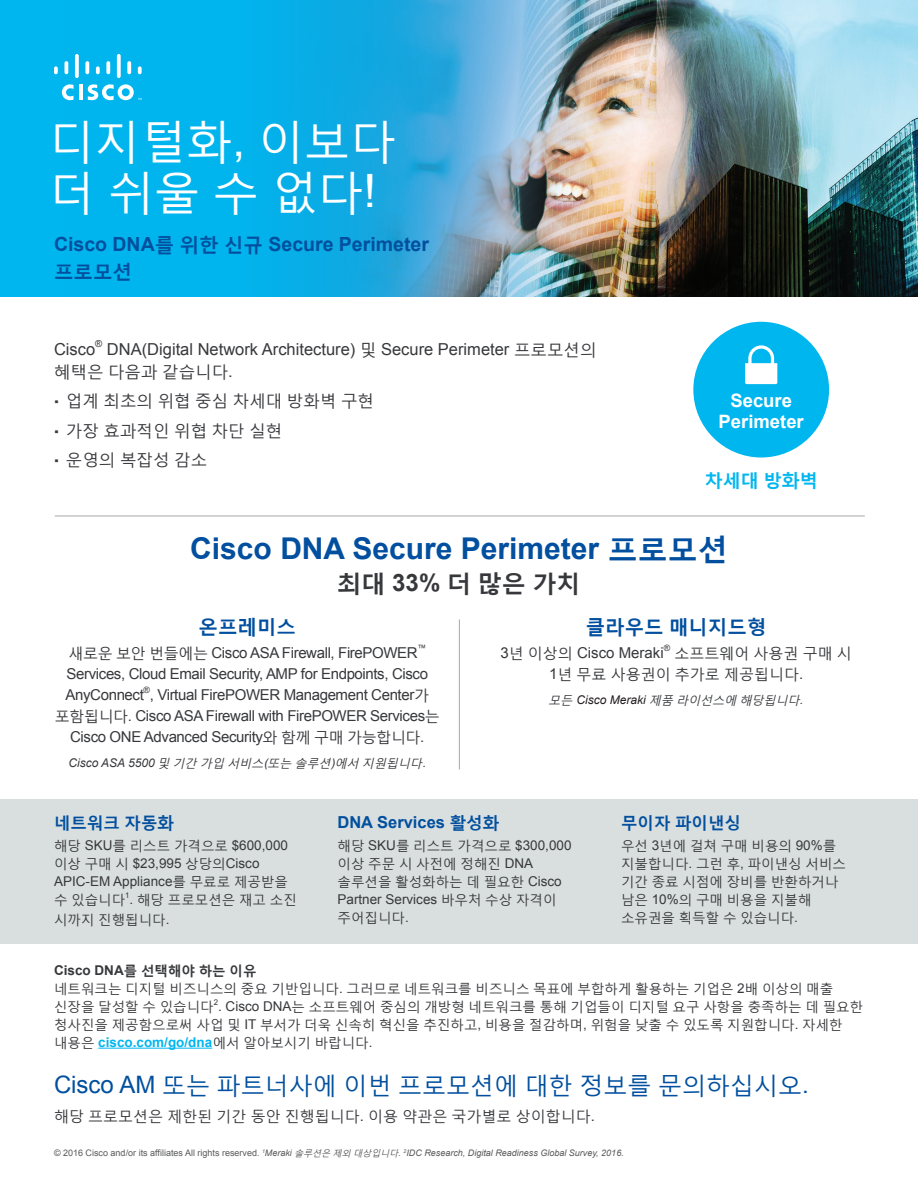
<style>
.page{position:relative;width:918px;height:1188px;background:#fff}
.page>*{position:absolute;margin:0;border:0;box-sizing:border-box;transform-origin:0 0}
.t1{font:46.05px/50.8px "Malgun Gothic";color:#fff}
.t2{font:700 30px "Arial";color:#014f9e}
.t3{font:24px "Malgun Gothic";color:#014f9e}
.t4{font:700 24px "Malgun Gothic";color:#37383b}
.t5{font:700 19.5px/27px "Arial";color:#014f9e}
.t6{font:700 19.5px "Malgun Gothic";color:#014f9e}
.t7{font:700 18.45px/21.1px "Arial";color:#fff;text-align:center}
.t8{font:700 18px "Malgun Gothic";color:#00b6ef}
.t9{font:16.5px/22.5px "Arial";color:#37383b}
.t10{font:16.5px "Malgun Gothic";color:#37383b}
.t11{font:700 16.5px "Malgun Gothic";color:#014f9e}
.t12{font:700 16.5px "Arial";color:#014f9e}
.t13{font:15px/21px "Arial";letter-spacing:-.025em;color:#37383b}
.t14{font:15px/21px "Malgun Gothic";color:#37383b}
.t15{font:15px "Arial";color:#37383b}
.t16{font:13.5px/18px "Malgun Gothic";color:#37383b}
.t17{font:700 13.5px "Malgun Gothic";color:#37383b}
.t18{font:italic 12px "Malgun Gothic";color:#37383b}
.t19{font:9.6px "Arial";color:#37383b}
.t20{font:italic 9px "Arial";color:#58595b}
.t21{font:8.7px "Arial";color:#37383b}
.t22{font:7.8px "Arial";color:#37383b}
.s1{font-family:"Arial"}
.s2{font-family:"Malgun Gothic"}
.s3{font-family:"Cisco Sans"}
.s4{font-family:"Arial";color:#231f20}
.s5{font-family:"Arial";font-weight:700;color:#00b6ef}
.s6{font-style:normal}
</style>
<div class="page">
<div style="left:0;top:0;width:918px;height:297px;background:#00b6ef"></div>
<img style="left:64px;top:0;width:854px;height:297px">
<hr style="left:79px;top:85px;width:4px;height:15px;background:#fff">
<svg style="left:62px;top:84px;width:12px;height:16px"></svg>
<svg style="left:54px;top:66px;width:4px;height:8px"></svg>
<svg style="left:64px;top:61px;width:4px;height:13px"></svg>
<svg style="left:75px;top:54px;width:4px;height:24px"></svg>
<svg style="left:85px;top:61px;width:4px;height:13px"></svg>
<svg style="left:96px;top:66px;width:4px;height:8px"></svg>
<svg style="left:106px;top:61px;width:4px;height:13px"></svg>
<svg style="left:117px;top:54px;width:4px;height:24px"></svg>
<svg style="left:127px;top:61px;width:4px;height:13px"></svg>
<svg style="left:138px;top:66px;width:4px;height:8px"></svg>
<svg style="left:88px;top:84px;width:54px;height:16px"></svg>
<hr style="left:98px;top:1048px;width:114px;height:1px;background:#00b6ef">
<hr style="left:459px;top:619px;width:1px;height:151px;background:#a4a8a9">
<div style="left:693px;top:322px;width:136px;height:136px;background:#00b6ef;border-radius:50%"></div>
<svg style="left:745px;top:345px;width:32px;height:39px"></svg>
<hr style="left:55px;top:516px;width:810px;height:1px;background:#a4a8a9">
<div style="left:0;top:799px;width:918px;height:144px;background:#d9dfdf"></div>
<p class="t1" style="left:49px;top:115px;width:349px">디지털화<span class="s1">,</span> 이보다 더 쉬울 수 없다<span class="s1">!</span></p>
<p class="t5" style="left:54px;top:231px;width:376px">Cisco DNA<span class="s2">를 위한 신규</span> Secure Perimeter <span class="s2">프로모션</span></p>
<p class="t9" style="left:54px;top:338px;width:43px">Cisco</p>
<p class="t19" style="left:95px;top:338px;width:9px">®</p>
<p class="t9" style="left:54px;top:338px;width:544px;text-indent:53px">DNA(Digital Network Architecture) <span class="s2">및</span> Secure Perimeter <span class="s2">프로모션의 혜택은 다음과 같습니다</span>.</p>
<p class="t10" style="left:54px;top:391px;width:322px"><span class="s3">•</span> 업계 최초의 위협 중심 차세대 방화벽 구현</p>
<p class="t10" style="left:54px;top:420px;width:230px"><span class="s3">•</span> 가장 효과적인 위협 차단 실현</p>
<p class="t10" style="left:54px;top:450px;width:155px"><span class="s3">•</span> 운영의 복잡성 감소</p>
<p class="t7" style="left:719px;top:391px;width:87px">Secure<br>Perimeter</p>
<p class="t8" style="left:705px;top:469px;width:115px">차세대 방화벽</p>
<p class="t2" style="left:190px;top:529px;width:539px">Cisco DNA Secure Perimeter <span class="s2">프로모션</span></p>
<p class="t4" style="left:338px;top:568px;width:244px">최대 <span class="s1">33%</span> 더 많은 가치</p>
<p class="t6" style="left:199px;top:615px;width:99px">온프레미스</p>
<p class="t13" style="left:69px;top:642px;width:351px"><span class="s2">새로운 보안 번들에는</span> Cisco ASA Firewall, FirePOWER</p>
<p class="t21" style="left:417px;top:642px;width:10px">™</p>
<p class="t13" style="left:66px;top:663px;width:365px">Services, Cloud Email Security, AMP for Endpoints, Cisco<br>AnyConnect , Virtual FirePOWER Management Center<span class="s2">가</span></p>
<p class="t21" style="left:144px;top:684px;width:8px">®</p>
<p class="t13" style="left:55px;top:705px;width:387px;text-align:center"><span class="s2">포함됩니다</span>. Cisco ASA Firewall with FirePOWER Services<span class="s2">는<br></span>Cisco ONE Advanced Security<span class="s2">와 함께 구매 가능합니다</span>.</p>
<p class="t18" style="left:68px;top:756px;width:359px"><span class="s1">Cisco ASA 5500</span> 및기간가입서비스<span class="s1">(</span>또는솔루션<span class="s1">)</span>에서지원됩니다<span class="s1">.</span></p>
<p class="t6" style="left:586px;top:615px;width:182px">클라우드 매니지드형</p>
<p class="t15" style="left:500px;top:643px;width:165px">3<span class="s2">년 이상의</span> Cisco Meraki</p>
<p class="t21" style="left:664px;top:642px;width:8px">®</p>
<p class="t14" style="left:549px;top:642px;width:304px;text-indent:125px">소프트웨어 사용권 구매 시<br><span class="s1">1</span>년 무료 사용권이 추가로 제공됩니다<span class="s1">.</span></p>
<p class="t18" style="left:548px;top:693px;width:260px">모든<span class="s4">Cisco Meraki</span> 제품라이선스에해당됩니다<span class="s1">.</span></p>
<p class="t11" style="left:54px;top:812px;width:122px">네트워크 자동화</p>
<p class="t16" style="left:54px;top:837px;width:244px">해당 <span class="s1">SKU</span>를 리스트 가격으로 <span class="s1">$600,000 </span>이상 구매 시 <span class="s1">$23,995</span> 상당의<span class="s1">Cisco<br>APIC-EM Appliance</span>를 무료로 제공받을 수 있습니다 <span class="s1">.</span> 해당 프로모션은 재고 소진</p>
<p class="t22" style="left:125px;top:890px;width:6px">1</p>
<p class="t16" style="left:54px;top:910px;width:117px">시까지 진행됩니다<span class="s1">.</span></p>
<p class="t12" style="left:338px;top:811px;width:163px">DNA Services <span class="s2">활성화</span></p>
<p class="t16" style="left:338px;top:837px;width:236px">해당 <span class="s1">SKU</span>를 리스트 가격으로 <span class="s1">$300,000 </span>이상 주문 시 사전에 정해진 <span class="s1">DNA </span>솔루션을 활성화하는 데 필요한 <span class="s1">Cisco<br>Partner Services</span> 바우처 수상 자격이 주어집니다<span class="s1">.</span></p>
<p class="t11" style="left:621px;top:812px;width:122px">무이자 파이낸싱</p>
<p class="t16" style="left:621px;top:837px;width:227px">우선 <span class="s1">3</span>년에 걸쳐 구매 비용의 <span class="s1">90%</span>를 지불합니다<span class="s1">.</span> 그런 후<span class="s1">,</span> 파이낸싱 서비스 기간 종료 시점에 장비를 반환하거나 남은 <span class="s1">10%</span>의 구매 비용을 지불해 소유권을 획득할 수 있습니다<span class="s1">.</span></p>
<p class="t17" style="left:54px;top:962px;width:204px"><span class="s1">Cisco DNA</span>를 선택해야 하는 이유</p>
<p class="t16" style="left:54px;top:979px;width:811px">네트워크는 디지털 비즈니스의 중요 기반입니다<span class="s1">.</span> 그러므로 네트워크를 비즈니스 목표에 부합하게 활용하는 기업은 <span class="s1">2</span>배 이상의 매출 신장을 달성할 수 있습니다 <span class="s1">. Cisco DNA</span>는 소프트웨어 중심의 개방형 네트워크를 통해 기업들이 디지털 요구 사항을 충족하는 데 필요한</p>
<p class="t22" style="left:214px;top:997px;width:6px">2</p>
<p class="t16" style="left:54px;top:1015px;width:790px">청사진을 제공함으로써 사업 및 <span class="s1">IT</span> 부서가 더욱 신속히 혁신을 추진하고<span class="s1">,</span> 비용을 절감하며<span class="s1">,</span> 위험을 낮출 수 있도록 지원합니다<span class="s1">.</span> 자세한 내용은 <span class="s5">cisco.com/go/dna</span>에서 알아보시기 바랍니다<span class="s1">.</span></p>
<p class="t3" style="left:54px;top:1071px;width:756px"><span class="s1">Cisco AM</span> 또는 파트너사에 이번 프로모션에 대한 정보를 문의하십시오<span class="s1">.</span></p>
<p class="t14" style="left:54px;top:1105px;width:542px">해당 프로모션은 제한된 기간 동안 진행됩니다<span class="s1">.</span> 이용 약관은 국가별로 상이합니다<span class="s1">.</span></p>
<p class="t20" style="left:54px;top:1147px;width:571px"><span class="s6">© 2016 Cisco and/or its affiliates All rights reserved.</span> <sup>1</sup>Meraki <span class="s2">솔루션은제외대상입니다</span>. <sup>2</sup>IDC Research, Digital Readiness Global Survey, 2016.</p>
</div>
